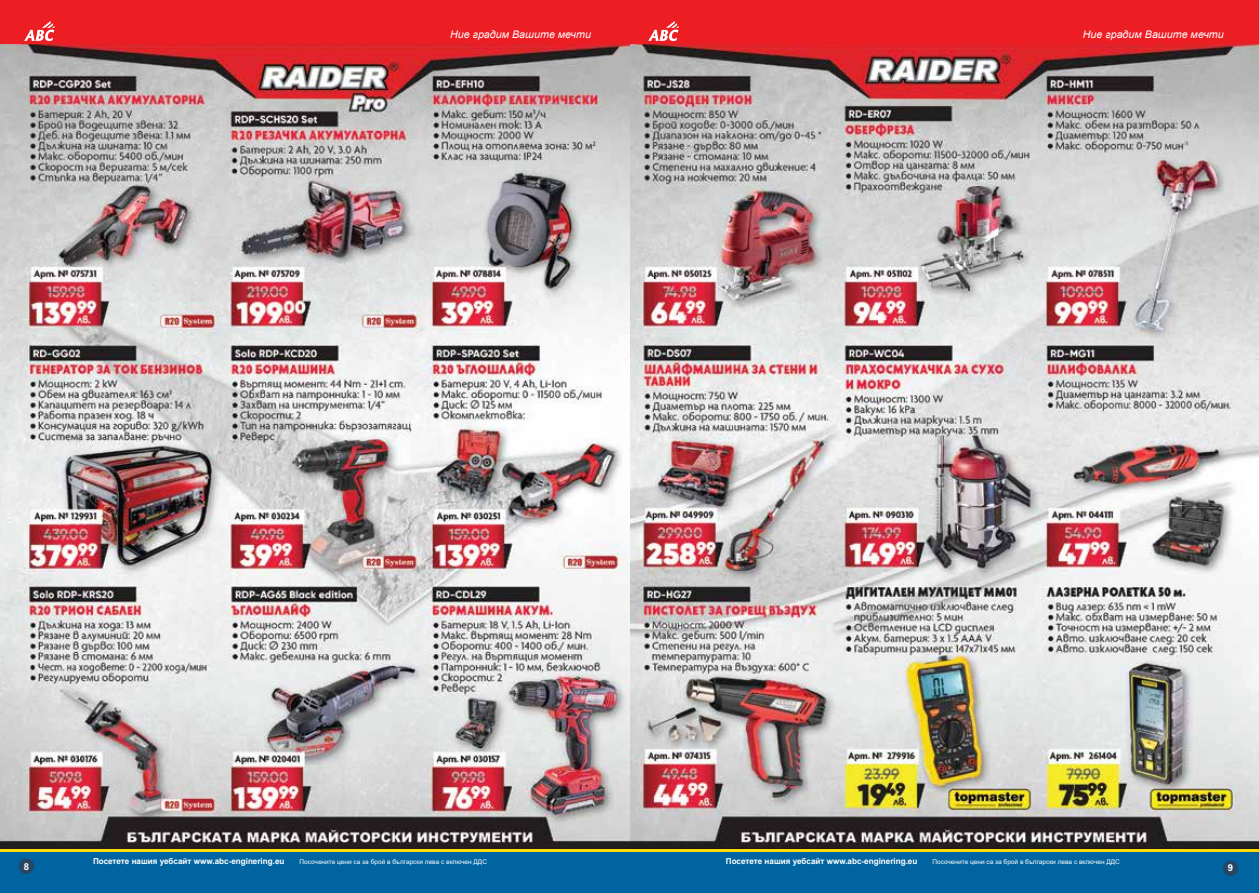
<style>
.page{position:relative;width:1259px;height:893px;background:#fff}
.page>*{position:absolute;margin:0;border:0;box-sizing:border-box;transform-origin:0 0}
.t1{font:italic 10.5px "Arial";color:#fff}
.t2{font:700 9.6px "Arial";color:#fff}
.t3{font:700 8.25px "Arial";color:#fff}
.t4{font:6.45px "Arial";color:#fff}
</style>
<div class="page">
<img style="left:629px;top:44px;width:630px;height:805px">
<img style="left:0;top:44px;width:629px;height:805px">
<div style="left:0;top:0;width:629px;height:44px;background:#ed1d24"></div>
<div style="left:629px;top:0;width:630px;height:44px;background:#ed1d24"></div>
<div style="left:0;top:849px;width:629px;height:44px;background:#0064a1"></div>
<div style="left:629px;top:849px;width:630px;height:44px;background:#0064a1"></div>
<hr style="left:0;top:849px;width:629px;height:3px;background:#ffdc00">
<hr style="left:629px;top:849px;width:630px;height:3px;background:#ffdc00">
<svg style="left:648px;top:21px;width:30px;height:20px"></svg>
<svg style="left:24px;top:21px;width:30px;height:20px"></svg>
<div style="left:1223px;top:861px;width:15px;height:15px;background:#264662;border-radius:50%"></div>
<div style="left:19px;top:858px;width:15px;height:16px;background:#264662;border-radius:50%"></div>
<h1 class="t1" style="left:450px;top:28px;width:142px">Ние градим Вашите мечти</h1>
<h1 class="t1" style="left:1082px;top:28px;width:142px">Ние градим Вашите мечти</h1>
<p class="t3" style="left:93px;top:856px;width:193px">Посетете нашия уебсайт www.abc-enginering.eu</p>
<p class="t4" style="left:299px;top:858px;width:189px">Посочените цени са за брой в български лева с включен ДДС</p>
<p class="t3" style="left:726px;top:856px;width:193px">Посетете нашия уебсайт www.abc-enginering.eu</p>
<p class="t4" style="left:932px;top:858px;width:189px">Посочените цени са за брой в български лева с включен ДДС</p>
<h2 class="t2" style="left:24px;top:860px;width:7px">8</h2>
<h2 class="t2" style="left:1228px;top:860px;width:7px">9</h2>
</div>
